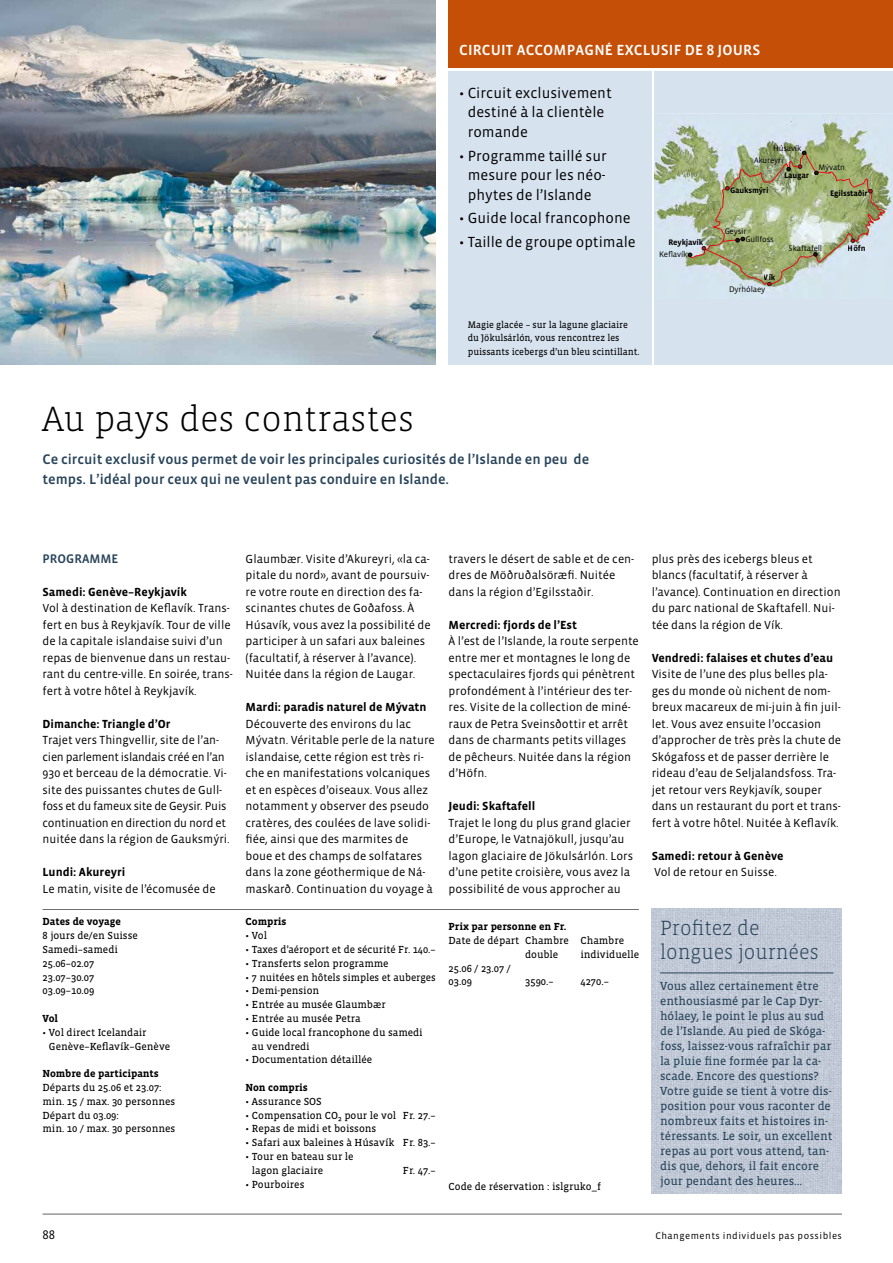
<style>
.page{position:relative;width:893px;height:1263px;background:#fff}
.page>*{position:absolute;margin:0;border:0;box-sizing:border-box;transform-origin:0 0}
.t1{font:300 36px "Vista Slab OT";color:#000}
.t2{font:300 21px/24px "Vista Slab OT";color:#28435a}
.t3{font:15px/19.5px "Vista Sans OT";color:#000}
.t4{font:500 15px "Vista Sans OT";letter-spacing:.01em;color:#fff}
.t5{font:500 14.25px/20.2px "Vista Sans OT";color:#28435a}
.t6{font:500 12.75px "Vista Sans OT";color:#28435a}
.t7{font:12.75px "Vista Sans OT";color:#000}
.t8{font:12px/16.5px "Vista Sans OT";color:#000}
.t9{font:12px/15px "Vista Slab OT";color:#28435a}
.t10{font:700 12px "Vista Sans OT";color:#000}
.t11{font:10.5px/13.8px "Vista Slab OT";color:#000}
.t12{font:700 10.5px "Vista Slab OT";color:#000}
.t13{font:9.75px/13.5px "Vista Slab OT";color:#000;scale:.96 1}
.t14{font:9.75px "Vista Sans OT";letter-spacing:.05em;color:#000}
.t15{font:8.25px/8.2px "Vista Sans OT";letter-spacing:-.02em;color:#000}
.t16{font:700 8.25px "Vista Sans OT";letter-spacing:-.02em;color:#000}
</style>
<div class="page">
<hr style="left:43px;top:1214px;width:799px;height:1px;background:#646363">
<div style="left:449px;top:0;width:444px;height:68px;background:#c64f07"></div>
<div style="left:449px;top:71px;width:203px;height:294px;background:#d7e2ef"></div>
<img style="left:0;top:0;width:436px;height:365px">
<div style="left:655px;top:71px;width:238px;height:294px;background:#d7e2ef"></div>
<img style="left:655px;top:114px;width:237px;height:174px">
<svg style="left:688px;top:149px;width:198px;height:137px"></svg>
<hr style="left:43px;top:909px;width:596px;height:1px;background:#706f6f">
<img style="left:652px;top:909px;width:190px;height:285px">
<hr style="left:660px;top:972px;width:173px;height:1px;background:#28435a">
<p class="t4" style="left:459px;top:42px;width:303px">CIRCUIT ACCOMPAGNÉ EXCLUSIF DE 8 JOURS</p>
<p class="t3" style="left:468px;top:83px;width:146px;text-indent:-9px">• Circuit exclusivement destiné à la clientèle romande</p>
<p class="t3" style="left:459px;top:146px;width:149px;text-align:center">• Programme taillé sur mesure pour les néo&shy;phytes de l’Islande</p>
<p class="t3" style="left:459px;top:209px;width:173px">• Guide local francophone</p>
<p class="t3" style="left:459px;top:233px;width:178px">• Taille de groupe optimale</p>
<p class="t16" style="left:668px;top:238px;width:36px">Reykjavík</p>
<p class="t15" style="left:659px;top:250px;width:30px">Keflavík</p>
<p class="t13" style="left:468px;top:318px;width:180px">Magie glacée – sur la lagune glaciaire du Jökulsárlón, vous rencontrez les puissants icebergs d’un bleu scintillant.</p>
<h1 class="t1" style="left:43px;top:400px;width:373px">Au pays des contrastes</h1>
<p class="t5" style="left:43px;top:449px;width:548px">Ce circuit exclusif vous permet de voir les principales curiosités de l’Islande en peu de temps. L’idéal pour ceux qui ne veulent pas conduire en Islande.</p>
<p class="t15" style="left:773px;top:144px;width:30px">Húsavík</p>
<p class="t15" style="left:754px;top:156px;width:31px">Akureyri</p>
<p class="t16" style="left:730px;top:186px;width:40px">Gauksmýri</p>
<p class="t16" style="left:784px;top:170px;width:26px">Laugar</p>
<p class="t15" style="left:818px;top:163px;width:28px">Mývatn</p>
<p class="t16" style="left:830px;top:189px;width:39px">Egilsstaðir</p>
<p class="t15" style="left:745px;top:227px;width:30px;text-indent:-21px">Geysir<br>Gullfoss</p>
<p class="t16" style="left:764px;top:273px;width:13px">Vík</p>
<p class="t15" style="left:729px;top:285px;width:38px">Dyrhólaey</p>
<p class="t15" style="left:789px;top:244px;width:35px">Skaftafell</p>
<p class="t16" style="left:848px;top:243px;width:19px">Höfn</p>
<p class="t6" style="left:43px;top:552px;width:78px">PROGRAMME</p>
<p class="t10" style="left:43px;top:585px;width:146px">Samedi: Genève–Reykjavík</p>
<p class="t8" style="left:43px;top:600px;width:192px">Vol à destination de Keflavík. Trans&shy;fert en bus à Reykjavík. Tour de ville de la capitale islandaise suivi d’un repas de bienvenue dans un restau&shy;rant du centre-ville. En soirée, trans&shy;fert à votre hôtel à Reykjavík.</p>
<p class="t10" style="left:43px;top:717px;width:129px">Dimanche: Triangle d’Or</p>
<p class="t8" style="left:43px;top:732px;width:189px">Trajet vers Thingvellir, site de l’an&shy;cien parlement islandais créé en l’an 930 et berceau de la démocratie. Vi&shy;site des puissantes chutes de Gull&shy;foss et du fameux site de Geysir. Puis continuation en direction du nord et nuitée dans la région de Gauksmýri.</p>
<p class="t10" style="left:43px;top:866px;width:84px">Lundi: Akureyri</p>
<p class="t8" style="left:43px;top:880px;width:175px">Le matin, visite de l’écomusée de</p>
<p class="t12" style="left:43px;top:916px;width:80px">Dates de voyage</p>
<p class="t11" style="left:43px;top:929px;width:97px">8 jours de/en Suisse<br>Samedi–samedi<br>25.06–02.07<br>23.07–30.07<br>03.09–10.09</p>
<p class="t12" style="left:43px;top:1013px;width:17px">Vol</p>
<p class="t11" style="left:49px;top:1025px;width:123px;text-indent:-6px">• Vol direct Icelandair<br>Genève–Keflavík–Genève</p>
<p class="t12" style="left:43px;top:1068px;width:118px">Nombre de participants</p>
<p class="t11" style="left:43px;top:1081px;width:134px">Départs du 25.06 et 23.07: min. 15 / max. 30 personnes<br>Départ du 03.09:<br>min. 10 / max. 30 personnes</p>
<p class="t8" style="left:246px;top:550px;width:187px">Glaumbær. Visite d’Akureyri, «la ca&shy;pitale du nord», avant de poursuiv&shy;re votre route en direction des fa&shy;scinantes chutes de Goðafoss. À Húsavík, vous avez la possibilité de participer à un safari aux baleines (facultatif, à réserver à l’avance).<br>Nuitée dans la région de Laugar.</p>
<p class="t10" style="left:246px;top:701px;width:183px">Mardi: paradis naturel de Mývatn</p>
<p class="t8" style="left:246px;top:715px;width:191px">Découverte des environs du lac Mývatn. Véritable perle de la nature islandaise, cette région est très ri&shy;che en manifestations volcaniques et en espèces d’oiseaux. Vous allez notamment y observer des pseudo cratères, des coulées de lave solidi&shy;fiée, ainsi que des marmites de boue et des champs de solfatares dans la zone géothermique de Ná&shy;maskarð. Continuation du voyage à</p>
<p class="t12" style="left:246px;top:916px;width:42px">Compris</p>
<p class="t11" style="left:246px;top:929px;width:23px">• Vol</p>
<p class="t11" style="left:246px;top:943px;width:192px">• Taxes d’aéroport et de sécurité Fr. 140.–</p>
<p class="t11" style="left:246px;top:956px;width:145px">• Transferts selon programme</p>
<p class="t11" style="left:246px;top:970px;width:192px">• 7 nuitées en hôtels simples et auberges</p>
<p class="t11" style="left:246px;top:984px;width:75px">• Demi-pension</p>
<p class="t11" style="left:246px;top:998px;width:142px">• Entrée au musée Glaumbær</p>
<p class="t11" style="left:246px;top:1012px;width:117px">• Entrée au musée Petra</p>
<p class="t11" style="left:252px;top:1025px;width:172px;text-indent:-6px">• Guide local francophone du samedi au vendredi</p>
<p class="t11" style="left:246px;top:1053px;width:128px">• Documentation détaillée</p>
<p class="t12" style="left:246px;top:1082px;width:64px">Non compris</p>
<p class="t11" style="left:246px;top:1094px;width:78px">• Assurance SOS</p>
<p class="t11" style="left:246px;top:1108px;width:192px">• Compensation CO₂ pour le vol Fr. 27.–</p>
<p class="t11" style="left:246px;top:1122px;width:132px">• Repas de midi et boissons</p>
<p class="t11" style="left:246px;top:1136px;width:192px">• Safari aux baleines à Húsavík Fr. 83.–</p>
<p class="t11" style="left:252px;top:1150px;width:103px;text-indent:-6px">• Tour en bateau sur le lagon glaciaire</p>
<p class="t11" style="left:403px;top:1163px;width:34px">Fr. 47.–</p>
<p class="t8" style="left:449px;top:550px;width:187px">travers le désert de sable et de cen&shy;dres de Möðruðalsöræfi. Nuitée dans la région d’Egilsstaðir.</p>
<p class="t10" style="left:449px;top:618px;width:130px">Mercredi: fjords de l’Est</p>
<p class="t8" style="left:449px;top:633px;width:192px">À l’est de l’Islande, la route serpente entre mer et montagnes le long de spectaculaires fjords qui pénètrent profondément à l’intérieur des ter&shy;res. Visite de la collection de miné&shy;raux de Petra Sveinsðottir et arrêt dans de charmants petits villages de pêcheurs. Nuitée dans la région d’Höfn.</p>
<p class="t10" style="left:449px;top:800px;width:88px">Jeudi: Skaftafell</p>
<p class="t8" style="left:449px;top:814px;width:186px">Trajet le long du plus grand glacier d’Europe, le Vatnajökull, jusqu’au lagon glaciaire de Jökulsárlón. Lors d’une petite croisière, vous avez la possibilité de vous approcher au</p>
<p class="t12" style="left:449px;top:921px;width:119px">Prix par personne en Fr.</p>
<p class="t11" style="left:525px;top:934px;width:45px;text-indent:-77px">Date de départ Chambre double</p>
<p class="t11" style="left:580px;top:934px;width:60px">Chambre individuelle</p>
<p class="t11" style="left:449px;top:961px;width:64px">25.06 / 23.07 /<br>03.09</p>
<p class="t11" style="left:525px;top:975px;width:30px">3590.–</p>
<p class="t11" style="left:580px;top:975px;width:30px">4270.–</p>
<p class="t11" style="left:246px;top:1177px;width:60px">• Pourboires</p>
<p class="t11" style="left:449px;top:1179px;width:154px">Code de réservation : islgruko_f</p>
<p class="t8" style="left:652px;top:550px;width:191px">plus près des icebergs bleus et blancs (facultatif, à réserver à l’avance). Continuation en direction du parc national de Skaftafell. Nui&shy;tée dans la région de Vík.</p>
<p class="t10" style="left:652px;top:651px;width:183px">Vendredi: falaises et chutes d’eau</p>
<p class="t8" style="left:652px;top:666px;width:191px">Visite de l’une des plus belles pla&shy;ges du monde où nichent de nom&shy;breux macareux de mi-juin à fin juil&shy;let. Vous avez ensuite l’occasion d’approcher de très près la chute de Skógafoss et de passer derrière le rideau d’eau de Seljalandsfoss. Tra&shy;jet retour vers Reykjavík, souper dans un restaurant du port et trans&shy;fert à votre hôtel. Nuitée à Keflavík.</p>
<p class="t10" style="left:652px;top:849px;width:133px">Samedi: retour à Genève</p>
<p class="t8" style="left:654px;top:864px;width:124px">Vol de retour en Suisse.</p>
<h2 class="t2" style="left:660px;top:916px;width:160px">Profitez de longues journées</h2>
<p class="t9" style="left:660px;top:978px;width:174px">Vous allez certainement être enthousiasmé par le Cap Dyr&shy;hólaey, le point le plus au sud de l’Islande. Au pied de Skóga&shy;foss, laissez-vous rafraîchir par la pluie fine formée par la ca&shy;scade. Encore des questions?<br>Votre guide se tient à votre dis&shy;position pour vous raconter de nombreux faits et histoires in&shy;téressants. Le soir, un excellent repas au port vous attend, tan&shy;dis que, dehors, il fait encore jour pendant des heures...</p>
<p class="t7" style="left:43px;top:1228px;width:14px">88</p>
<p class="t14" style="left:655px;top:1231px;width:188px">Changements individuels pas possibles</p>
</div>
